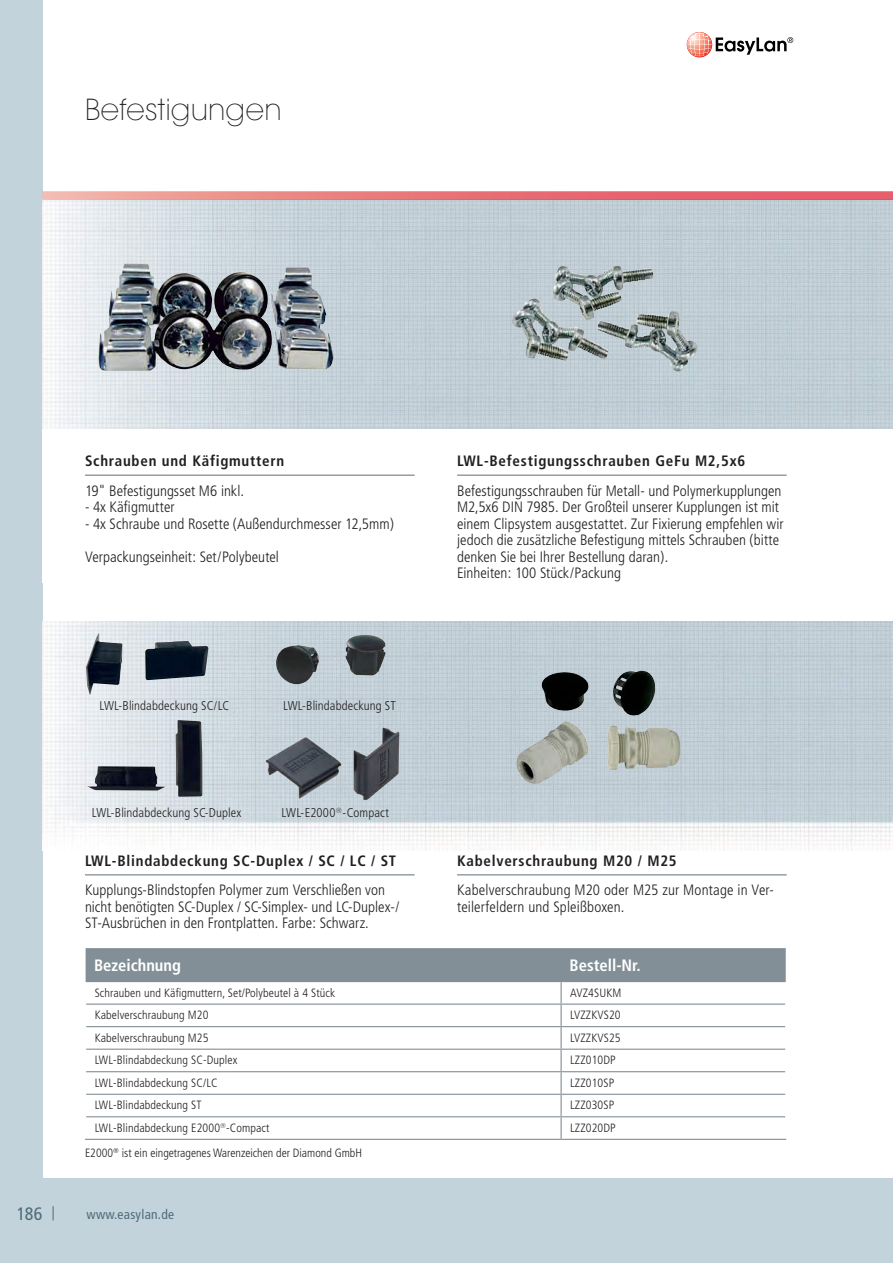
<style>
.page{position:relative;width:893px;height:1263px;background:#c3d3dc}
.page>*{position:absolute;margin:0;border:0;box-sizing:border-box;transform-origin:0 0}
.t1{font:200 30px "Avant Garde IT Cby BT";letter-spacing:.025em;color:#221f1f}
.t2{font:condensed 18px "Frutiger";color:#4e6b79}
.t3{font:700 condensed 16.5px "Frutiger";color:#fff}
.t4{font:300 condensed 15px/16.5px "Frutiger";color:#221f1f}
.t5{font:700 condensed 15px "Frutiger";letter-spacing:.05em;color:#221f1f}
.t6{font:condensed 13.5px "Frutiger";letter-spacing:.02em;color:#4e6b79}
.t7{font:300 condensed 12.75px "Frutiger";letter-spacing:.01em;color:#221f1f}
.t8{font:300 condensed 12px "Frutiger";letter-spacing:.01em;color:#221f1f}
</style>
<div class="page">
<div style="left:43px;top:0;width:850px;height:1178px;background:#fff"></div>
<svg style="left:53px;top:1206px;width:1px;height:14px"></svg>
<img style="left:687px;top:32px;width:17px;height:18px">
<svg style="left:688px;top:33px;width:105px;height:24px"></svg>
<img style="left:42px;top:191px;width:851px;height:322px">
<div style="left:43px;top:429px;width:850px;height:154px;background:#fff"></div>
<img style="left:99px;top:263px;width:235px;height:108px">
<img style="left:43px;top:622px;width:850px;height:228px">
<img style="left:517px;top:671px;width:163px;height:113px">
<img style="left:512px;top:266px;width:141px;height:94px">
<img style="left:87px;top:720px;width:115px;height:77px">
<img style="left:86px;top:633px;width:122px;height:62px">
<img style="left:276px;top:635px;width:109px;height:49px">
<img style="left:259px;top:720px;width:158px;height:82px">
<svg style="left:85px;top:948px;width:701px;height:191px"></svg>
<hr style="left:85px;top:1139px;width:476px;height:1px;background:#838f97">
<hr style="left:561px;top:1139px;width:225px;height:1px;background:#838f97">
<hr style="left:85px;top:475px;width:330px;height:1px;background:#5c6f79">
<hr style="left:457px;top:475px;width:330px;height:1px;background:#5c6f79">
<hr style="left:85px;top:874px;width:330px;height:1px;background:#5c6f79">
<hr style="left:457px;top:874px;width:330px;height:1px;background:#5c6f79">
<h1 class="t1" style="left:85px;top:98px;width:198px">Befestigungen</h1>
<p class="t5" style="left:85px;top:455px;width:201px">Schrauben und Käfigmuttern</p>
<p class="t4" style="left:85px;top:483px;width:160px">19" Befestigungsset M6 inkl.</p>
<p class="t4" style="left:85px;top:500px;width:91px">- 4x Käfigmutter</p>
<p class="t4" style="left:85px;top:516px;width:310px">- 4x Schraube und Rosette (Außendurchmesser 12,5mm)</p>
<p class="t4" style="left:85px;top:549px;width:195px">Verpackungseinheit: Set/Polybeutel</p>
<p class="t7" style="left:99px;top:700px;width:132px">LWL-Blindabdeckung SC/LC</p>
<p class="t7" style="left:283px;top:700px;width:114px">LWL-Blindabdeckung ST</p>
<p class="t7" style="left:92px;top:807px;width:151px">LWL-Blindabdeckung SC-Duplex</p>
<p class="t7" style="left:281px;top:807px;width:109px">LWL-E2000<sup>®</sup>-Compact</p>
<p class="t5" style="left:85px;top:854px;width:313px">LWL-Blindabdeckung SC-Duplex / SC / LC / ST</p>
<p class="t4" style="left:85px;top:883px;width:316px">Kupplungs-Blindstopfen Polymer zum Verschließen von nicht benötigten SC-Duplex / SC-Simplex- und LC-Duplex-/<br>ST-Ausbrüchen in den Frontplatten. Farbe: Schwarz.</p>
<p class="t5" style="left:457px;top:455px;width:290px">LWL-Befestigungsschrauben GeFu M2,5x6</p>
<p class="t4" style="left:457px;top:483px;width:328px">Befestigungsschrauben für Metall- und Polymerkupplungen M2,5x6 DIN 7985. Der Großteil unserer Kupplungen ist mit einem Clipsystem ausgestattet. Zur Fixierung empfehlen wir jedoch die zusätzliche Befestigung mittels Schrauben (bitte denken Sie bei Ihrer Bestellung daran).<br>Einheiten: 100 Stück/Packung</p>
<p class="t5" style="left:457px;top:854px;width:221px">Kabelverschraubung M20 / M25</p>
<p class="t4" style="left:457px;top:883px;width:318px">Kabelverschraubung M20 oder M25 zur Montage in Ver&shy;teilerfeldern und Spleißboxen.</p>
<p class="t3" style="left:94px;top:958px;width:88px">Bezeichnung</p>
<p class="t3" style="left:570px;top:958px;width:73px">Bestell-Nr.</p>
<p class="t8" style="left:95px;top:988px;width:242px">Schrauben und Käfigmuttern, Set/Polybeutel à 4 Stück</p>
<p class="t8" style="left:570px;top:988px;width:53px">AVZ4SUKM</p>
<p class="t8" style="left:95px;top:1010px;width:115px">Kabelverschraubung M20</p>
<p class="t8" style="left:570px;top:1010px;width:52px">LVZZKVS20</p>
<p class="t8" style="left:95px;top:1033px;width:115px">Kabelverschraubung M25</p>
<p class="t8" style="left:570px;top:1033px;width:52px">LVZZKVS25</p>
<p class="t8" style="left:95px;top:1055px;width:144px">LWL-Blindabdeckung SC-Duplex</p>
<p class="t8" style="left:570px;top:1055px;width:47px">LZZ010DP</p>
<p class="t8" style="left:95px;top:1077px;width:124px">LWL-Blindabdeckung SC/LC</p>
<p class="t8" style="left:570px;top:1077px;width:46px">LZZ010SP</p>
<p class="t8" style="left:95px;top:1100px;width:108px">LWL-Blindabdeckung ST</p>
<p class="t8" style="left:570px;top:1100px;width:46px">LZZ030SP</p>
<p class="t8" style="left:95px;top:1123px;width:176px">LWL-Blindabdeckung E2000<sup>®</sup>-Compact</p>
<p class="t8" style="left:570px;top:1122px;width:47px">LZZ020DP</p>
<p class="t8" style="left:85px;top:1148px;width:278px">E2000<sup>®</sup> ist ein eingetragenes Warenzeichen der Diamond GmbH</p>
<p class="t2" style="left:17px;top:1206px;width:27px">186</p>
<p class="t6" style="left:87px;top:1209px;width:89px">www.easylan.de</p>
</div>
